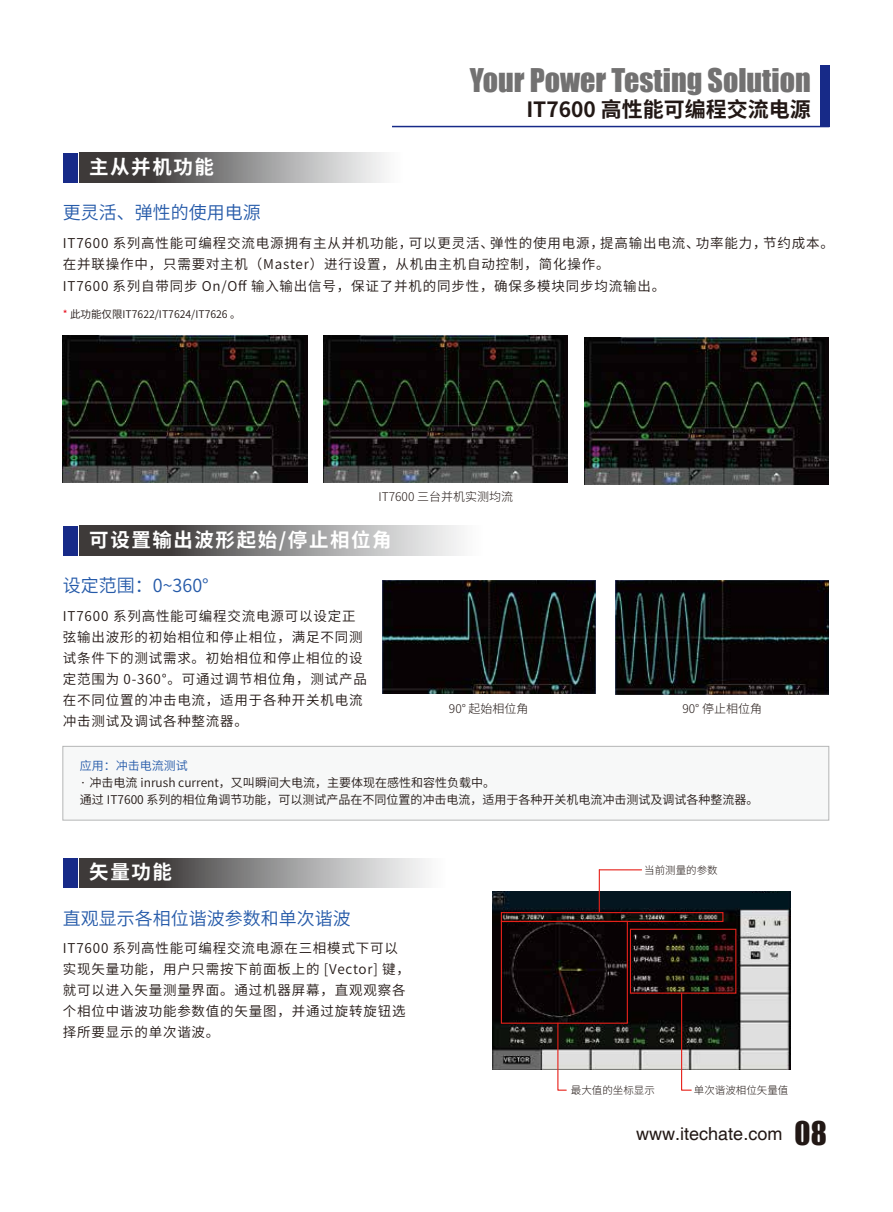
<style>
.page{position:relative;width:893px;height:1212px;background:#fff}
.page>*{position:absolute;margin:0;border:0;box-sizing:border-box;transform-origin:0 0}
.t1{font:30px "Impact";color:#727171}
.t2{font:700 21px "Source Han Sans CN";color:#221815}
.t3{font:700 19.5px "Source Han Sans CN";letter-spacing:.08em;color:#fff}
.t4{font:18px "Source Han Sans CN";color:#255aa9}
.t5{font:18px "Helvetica";color:#221815}
.t6{font:13.5px/21px "Source Han Sans CN";letter-spacing:.06em;color:#221815}
.t7{font:12px/17.4px "Source Han Sans CN";color:#221815}
.t8{font:300 12px "Source Han Sans CN";color:#221815}
.t9{font:12px "Source Han Sans CN";color:#255aa9}
.t10{font:10.5px "Source Han Sans CN";color:#221815}
.t11{font:300 10.5px "Source Han Sans CN";color:#221815}
.s1{color:#e60012}
.s2{font-family:"Impact";font-size:30px}
</style>
<div class="page">
<svg style="left:151px;top:83px;width:679px;height:253px"></svg>
<div style="left:820px;top:65px;width:9px;height:62px;background:#172a88"></div>
<hr style="left:392px;top:126px;width:437px;height:1px;background:#172a88">
<div style="left:63px;top:746px;width:766px;height:74px;background:#f7f8f8;border:1px solid #b5b6b6"></div>
<div style="left:63px;top:526px;width:15px;height:29px;background:#172a88"></div>
<svg style="left:80px;top:526px;width:381px;height:29px;background:#888787"></svg>
<div style="left:63px;top:858px;width:15px;height:29px;background:#172a88"></div>
<svg style="left:80px;top:858px;width:346px;height:29px;background:#888687"></svg>
<img style="left:492px;top:891px;width:298px;height:179px">
<div style="left:740px;top:893px;width:47px;height:16px;background:#001720"></div>
<div style="left:501px;top:912px;width:222px;height:10px;border:1px solid #e7211a"></div>
<hr style="left:599px;top:870px;width:1px;height:42px;background:#e7211a">
<hr style="left:599px;top:869px;width:43px;height:1px;background:#e7211a">
<div style="left:630px;top:929px;width:106px;height:65px;border:1px solid #e7211a"></div>
<svg style="left:680px;top:992px;width:12px;height:99px"></svg>
<div style="left:501px;top:921px;width:127px;height:103px;border:1px solid #e7211a"></div>
<svg style="left:557px;top:1022px;width:10px;height:69px"></svg>
<div style="left:63px;top:153px;width:15px;height:29px;background:#172a88"></div>
<svg style="left:80px;top:153px;width:322px;height:29px;background:#8e8d8d"></svg>
<img style="left:63px;top:336px;width:244px;height:146px">
<img style="left:584px;top:337px;width:245px;height:147px">
<img style="left:324px;top:336px;width:244px;height:146px">
<img style="left:382px;top:580px;width:213px;height:114px">
<img style="left:616px;top:580px;width:213px;height:114px">
<h3 class="t3" style="left:89px;top:156px;width:126px">主从并机功能</h3>
<h3 class="t4" style="left:63px;top:203px;width:199px">更灵活、弹性的使用电源</h3>
<h1 class="t1" style="left:470px;top:57px;width:342px">Your Power Testing Solution</h1>
<h2 class="t2" style="left:526px;top:98px;width:286px">IT7600 高性能可编程交流电源</h2>
<p class="t6" style="left:63px;top:233px;width:772px">IT7600 系列高性能可编程交流电源拥有主从并机功能，可以更灵活、弹性的使用电源，提高输出电流、功率能力，节约成本。在并联操作中，只需要对主机（Master）进行设置，从机由主机自动控制，简化操作。</p>
<p class="t6" style="left:63px;top:276px;width:604px">IT7600 系列自带同步 On/Off 输入输出信号，保证了并机的同步性，确保多模块同步均流输出。</p>
<p class="t10" style="left:63px;top:308px;width:179px"><span class="s1">*</span> 此功能仅限IT7622/IT7624/IT7626 。</p>
<p class="t8" style="left:378px;top:490px;width:136px">IT7600 三台并机实测均流</p>
<h3 class="t3" style="left:89px;top:529px;width:304px">可设置输出波形起始/停止相位角</h3>
<h3 class="t4" style="left:63px;top:575px;width:147px">设定范围：0~360°</h3>
<p class="t6" style="left:63px;top:606px;width:306px">IT7600 系列高性能可编程交流电源可以设定正弦输出波形的初始相位和停止相位，满足不同测试条件下的测试需求。初始相位和停止相位的设定范围为 0-360°。可通过调节相位角，测试产品在不同位置的冲击电流，适用于各种开关机电流冲击测试及调试各种整流器。</p>
<p class="t8" style="left:449px;top:701px;width:81px">90° 起始相位角</p>
<p class="t8" style="left:682px;top:701px;width:81px">90° 停止相位角</p>
<p class="t9" style="left:80px;top:758px;width:109px">应用：冲击电流测试</p>
<p class="t7" style="left:80px;top:774px;width:680px">· 冲击电流 inrush current，又叫瞬间大电流，主要体现在感性和容性负载中。<br>通过 IT7600 系列的相位角调节功能，可以测试产品在不同位置的冲击电流，适用于各种开关机电流冲击测试及调试各种整流器。</p>
<h3 class="t3" style="left:89px;top:861px;width:84px">矢量功能</h3>
<p class="t11" style="left:644px;top:864px;width:75px">当前测量的参数</p>
<h3 class="t4" style="left:63px;top:908px;width:289px">直观显示各相位谐波参数和单次谐波</h3>
<p class="t6" style="left:63px;top:938px;width:349px">IT7600 系列高性能可编程交流电源在三相模式下可以实现矢量功能，用户只需按下前面板上的 [Vector] 键，就可以进入矢量测量界面。通过机器屏幕，直观观察各个相位中谐波功能参数值的矢量图，并通过旋转旋钮选择所要显示的单次谐波。</p>
<p class="t11" style="left:571px;top:1084px;width:85px">最大值的坐标显示</p>
<p class="t11" style="left:694px;top:1084px;width:96px">单次谐波相位矢量值</p>
<h3 class="t5" style="left:636px;top:1123px;width:192px">www.itechate.com <span class="s2">08</span></h3>
</div>
